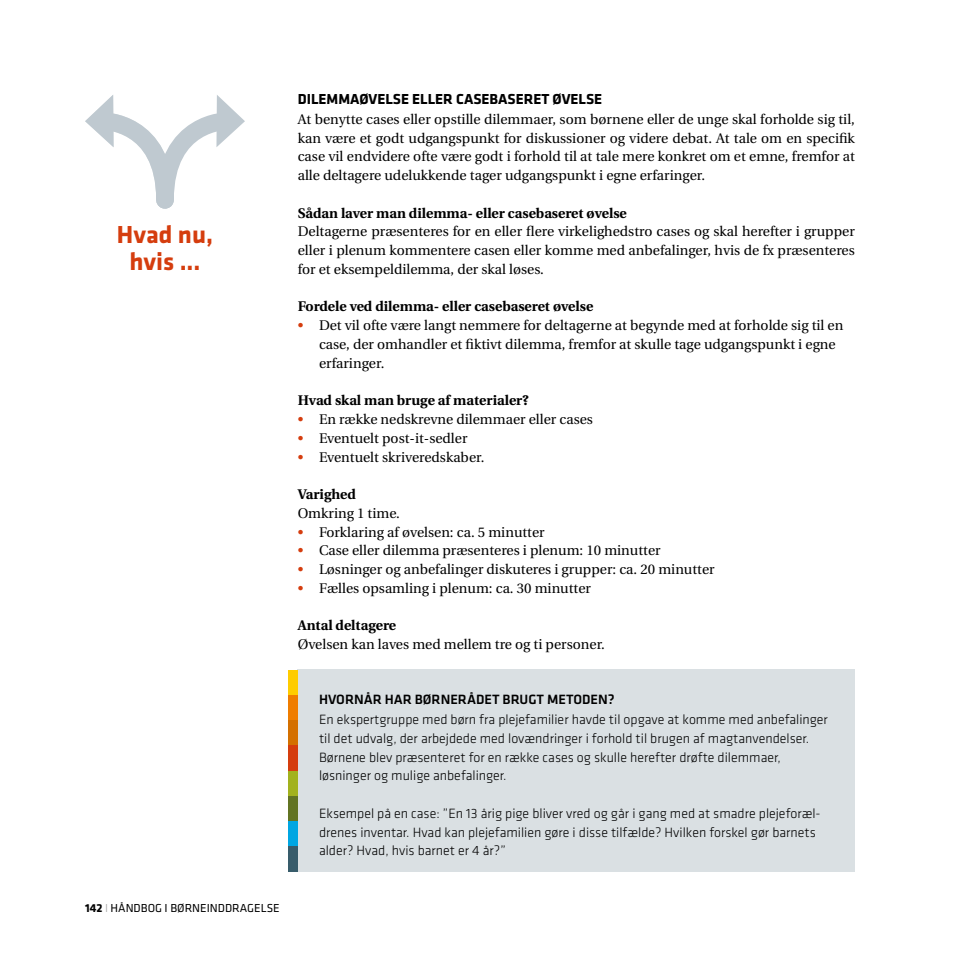
<style>
.page{position:relative;width:957px;height:957px;background:#fff}
.page>*{position:absolute;margin:0;border:0;box-sizing:border-box;transform-origin:0 0}
.t1{font:700 25.5px/27px "Klavika";color:#d53d0e;text-align:center}
.t2{font:700 15px "Klavika";color:#000}
.t3{font:13.95px/18.8px "Utopia";color:#000;text-align:justify}
.t4{font:300 13.95px/18.8px "Klavika";color:#000}
.t5{font:700 13.95px "Utopia";color:#000}
.t6{font:500 13.95px "Klavika";color:#000}
.t7{font:12px "Klavika";color:#000}
.s1{font-weight:700}
.s2{font-weight:300;color:#9d9d9c}
.s3{color:#d53d0e}
</style>
<div class="page">
<div style="left:298px;top:670px;width:557px;height:202px;background:#dae0e3"></div>
<div style="left:288px;top:670px;width:10px;height:25px;background:#fc0"></div>
<div style="left:288px;top:695px;width:10px;height:25px;background:#ef7d00"></div>
<div style="left:288px;top:720px;width:10px;height:25px;background:#d47000"></div>
<div style="left:288px;top:745px;width:10px;height:26px;background:#d53d0e"></div>
<div style="left:288px;top:771px;width:10px;height:25px;background:#a2b21e"></div>
<div style="left:288px;top:796px;width:10px;height:25px;background:#627423"></div>
<div style="left:288px;top:821px;width:10px;height:25px;background:#00a6e2"></div>
<div style="left:288px;top:846px;width:10px;height:26px;background:#385c6b"></div>
<svg style="left:85px;top:95px;width:160px;height:114px"></svg>
<h1 class="t1" style="left:117px;top:221px;width:98px">Hvad nu, hvis ...</h1>
<p class="t7" style="left:85px;top:901px;width:196px"><span class="s1">142</span> <span class="s2">I</span> HÅNDBOG I BØRNEINDDRAGELSE</p>
<p class="t2" style="left:298px;top:91px;width:306px">DILEMMAØVELSE ELLER CASEBASERET ØVELSE</p>
<p class="t3" style="left:298px;top:110px;width:559px">At benytte cases eller opstille dilemmaer, som børnene eller de unge skal forholde sig til, kan være et godt udgangspunkt for diskussioner og videre debat. At tale om en specifik case vil endvidere ofte være godt i forhold til at tale mere konkret om et emne, fremfor at alle deltagere udelukkende tager udgangspunkt i egne erfaringer.</p>
<p class="t5" style="left:298px;top:205px;width:331px">Sådan laver man dilemma- eller casebaseret øvelse</p>
<p class="t3" style="left:298px;top:223px;width:558px">Deltagerne præsenteres for en eller flere virkelighedstro cases og skal herefter i grupper eller i plenum kommentere casen eller komme med anbefalinger, hvis de fx præsenteres for et eksempeldilemma, der skal løses.</p>
<p class="t5" style="left:298px;top:299px;width:297px">Fordele ved dilemma- eller casebaseret øvelse</p>
<p class="t3" style="left:319px;top:316px;width:526px;text-align:left;text-indent:-21px"><span class="s3">•</span> Det vil ofte være langt nemmere for deltagerne at begynde med at forholde sig til en case, der omhandler et fiktivt dilemma, fremfor at skulle tage udgangspunkt i egne erfaringer.</p>
<p class="t5" style="left:298px;top:392px;width:232px">Hvad skal man bruge af materialer?</p>
<p class="t3" style="left:298px;top:410px;width:297px"><span class="s3">•</span> En række nedskrevne dilemmaer eller cases</p>
<p class="t3" style="left:298px;top:429px;width:171px"><span class="s3">•</span> Eventuelt post-it-sedler</p>
<p class="t3" style="left:298px;top:448px;width:188px"><span class="s3">•</span> Eventuelt skriveredskaber.</p>
<p class="t5" style="left:298px;top:486px;width:60px">Varighed</p>
<p class="t3" style="left:298px;top:504px;width:104px">Omkring 1 time.</p>
<p class="t3" style="left:298px;top:523px;width:248px"><span class="s3">•</span> Forklaring af øvelsen: ca. 5 minutter</p>
<p class="t3" style="left:298px;top:541px;width:364px"><span class="s3">•</span> Case eller dilemma præsenteres i plenum: 10 minutter</p>
<p class="t3" style="left:298px;top:560px;width:418px"><span class="s3">•</span> Løsninger og anbefalinger diskuteres i grupper: ca. 20 minutter</p>
<p class="t3" style="left:298px;top:579px;width:295px"><span class="s3">•</span> Fælles opsamling i plenum: ca. 30 minutter</p>
<p class="t5" style="left:298px;top:617px;width:100px">Antal deltagere</p>
<p class="t3" style="left:298px;top:635px;width:309px">Øvelsen kan laves med mellem tre og ti personer.</p>
<p class="t6" style="left:319px;top:691px;width:297px">HVORNÅR HAR BØRNERÅDET BRUGT METODEN?</p>
<p class="t4" style="left:319px;top:710px;width:510px">En ekspertgruppe med børn fra plejefamilier havde til opgave at komme med anbefalinger til det udvalg, der arbejdede med lovændringer i forhold til brugen af magtanvendelser.<br>Børnene blev præsenteret for en række cases og skulle herefter drøfte dilemmaer, løsninger og mulige anbefalinger.</p>
<p class="t4" style="left:319px;top:804px;width:503px">Eksempel på en case: ”En 13 årig pige bliver vred og går i gang med at smadre plejeforæl&shy;drenes inventar. Hvad kan plejefamilien gøre i disse tilfælde? Hvilken forskel gør barnets alder? Hvad, hvis barnet er 4 år?”</p>
</div>
